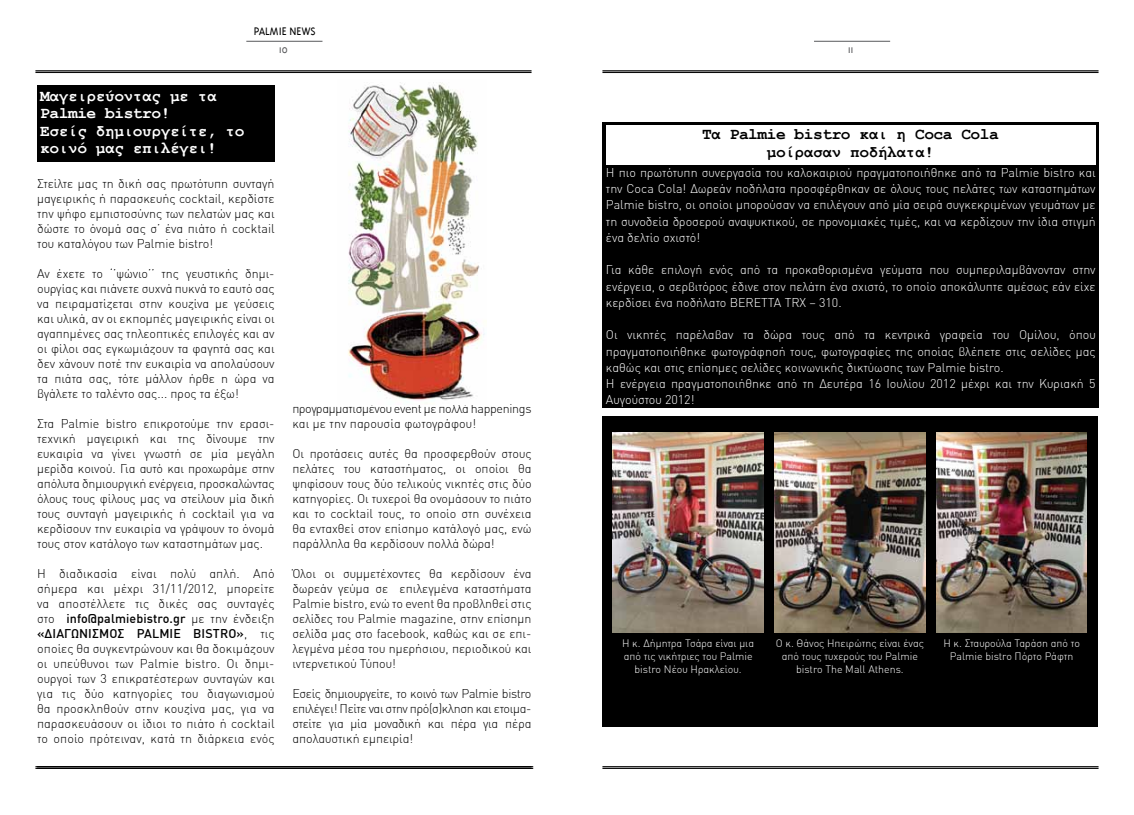
<style>
.page{position:relative;width:1134px;height:815px;background:#fff}
.page>*{position:absolute;margin:0;border:0;box-sizing:border-box;transform-origin:0 0}
.t1{font:700 16.25px/17.5px "Courier New";letter-spacing:-.03em;color:#fff}
.t2{font:700 16.25px/17.5px "Courier New";letter-spacing:-.03em;color:#000;text-align:center}
.t3{font:300 12.5px/15px "DIN Greek";color:#000;text-align:justify}
.t4{font:300 12.5px/16.2px "DIN Greek";color:#fff;text-align:justify}
.t5{font:300 12.5px/15px "DIN Greek";letter-spacing:-.025em;color:#000}
.t6{font:300 12.5px "Triplex Greek";color:#000}
.t7{font:300 12.5px "Triplex Greek";color:#58595b}
.t8{font:300 10.62px/12.8px "DIN Greek";color:#fff;text-align:center}
.s1{font-weight:500}
</style>
<div class="page">
<div style="left:602px;top:122px;width:496px;height:285px;background:#000"></div>
<div style="left:606px;top:125px;width:490px;height:40px;background:#fff"></div>
<hr style="left:246px;top:41px;width:76px;height:1px;background:#58595b">
<hr style="left:35px;top:72px;width:496px;height:1px;background:#000">
<hr style="left:35px;top:70px;width:496px;height:1px;background:#000">
<hr style="left:35px;top:768px;width:496px;height:1px;background:#000">
<hr style="left:35px;top:766px;width:496px;height:1px;background:#000">
<hr style="left:37px;top:768px;width:496px;height:1px;background:#000">
<hr style="left:37px;top:766px;width:496px;height:1px;background:#000">
<div style="left:602px;top:416px;width:496px;height:310px;background:#000"></div>
<img style="left:613px;top:432px;width:150px;height:201px">
<img style="left:936px;top:432px;width:151px;height:201px">
<img style="left:775px;top:432px;width:150px;height:201px">
<hr style="left:602px;top:768px;width:496px;height:1px;background:#000">
<hr style="left:602px;top:766px;width:496px;height:1px;background:#000">
<hr style="left:602px;top:72px;width:496px;height:1px;background:#000">
<hr style="left:602px;top:70px;width:496px;height:1px;background:#000">
<hr style="left:814px;top:41px;width:76px;height:1px;background:#58595b">
<div style="left:37px;top:85px;width:238px;height:76px;background:#000"></div>
<img style="left:348px;top:82px;width:137px;height:319px">
<p class="t6" style="left:254px;top:24px;width:64px">PALMIE NEWS</p>
<p class="t7" style="left:279px;top:43px;width:10px">10</p>
<p class="t7" style="left:848px;top:43px;width:7px">11</p>
<h1 class="t1" style="left:40px;top:86px;width:206px">Μαγειρεύοντας με τα<br>Palmie bistro!<br>Εσείς δημιουργείτε, το κοινό μας επιλέγει!</h1>
<p class="t3" style="left:37px;top:176px;width:239px">Στείλτε μας τη δική σας πρωτότυπη συνταγή μαγειρικής ή παρασκευής cocktail, κερδίστε την ψήφο εμπιστοσύνης των πελατών μας και δώστε το όνομά σας σ’ ένα πιάτο ή cocktail του καταλόγου των Palmie bistro!</p>
<p class="t3" style="left:37px;top:266px;width:239px">Αν έχετε το ‘’ψώνιο’’ της γευστικής δημι&shy;ουργίας και πιάνετε συχνά πυκνά το εαυτό σας να πειραματίζεται στην κουζίνα με γεύσεις και υλικά, αν οι εκπομπές μαγειρικής είναι οι αγαπημένες σας τηλεοπτικές επιλογές και αν οι φίλοι σας εγκωμιάζουν τα φαγητά σας και δεν χάνουν ποτέ την ευκαιρία να απολαύσουν τα πιάτα σας, τότε μάλλον ήρθε η ώρα να βγάλετε το ταλέντο σας... προς τα έξω!</p>
<p class="t3" style="left:37px;top:416px;width:239px">Στα Palmie bistro επικροτούμε την ερασι&shy;τεχνική μαγειρική και της δίνουμε την ευκαιρία να γίνει γνωστή σε μία μεγάλη μερίδα κοινού. Για αυτό και προχωράμε στην απόλυτα δημιουργική ενέργεια, προσκαλώντας όλους τους φίλους μας να στείλουν μία δική τους συνταγή μαγειρικής ή cocktail για να κερδίσουν την ευκαιρία να γράψουν το όνομά τους στον κατάλογο των καταστημάτων μας.</p>
<p class="t3" style="left:37px;top:566px;width:239px">Η διαδικασία είναι πολύ απλή. Από σήμερα και μέχρι 31/11/2012, μπορείτε να αποστέλλετε τις δικές σας συνταγές στο <span class="s1">info@palmiebistro.gr</span> με την ένδειξη <span class="s1">«ΔΙΑΓΩΝΙΣΜΟΣ PALMIE BISTRO»</span>, τις οποίες θα συγκεντρώνουν και θα δοκιμάζουν οι υπεύθυνοι των Palmie bistro. Οι δημι&shy;ουργοί των 3 επικρατέστερων συνταγών και για τις δύο κατηγορίες του διαγωνισμού θα προσκληθούν στην κουζίνα μας, για να παρασκευάσουν οι ίδιοι το πιάτο ή cocktail το οποίο πρότειναν, κατά τη διάρκεια ενός</p>
<p class="t5" style="left:292px;top:402px;width:241px">προγραμματισμένου event με πολλά happenings και με την παρουσία φωτογράφου!</p>
<p class="t3" style="left:292px;top:447px;width:241px">Οι προτάσεις αυτές θα προσφερθούν στους πελάτες του καταστήματος, οι οποίοι θα ψηφίσουν τους δύο τελικούς νικητές στις δύο κατηγορίες. Οι τυχεροί θα ονομάσουν το πιάτο και το cocktail τους, το οποίο στη συνέχεια θα ενταχθεί στον επίσημο κατάλογό μας, ενώ παράλληλα θα κερδίσουν πολλά δώρα!</p>
<p class="t3" style="left:292px;top:567px;width:241px">Όλοι οι συμμετέχοντες θα κερδίσουν ένα δωρεάν γεύμα σε επιλεγμένα καταστήματα Palmie bistro, ενώ το event θα προβληθεί στις σελίδες τoυ Palmie magazine, στην επίσημη σελίδα μας στο facebook, καθώς και σε επι&shy;λεγμένα μέσα του ημερήσιου, περιοδικού και ιντερνετικού Τύπου!</p>
<p class="t3" style="left:292px;top:687px;width:241px">Εσείς δημιουργείτε, το κοινό των Palmie bistro επιλέγει! Πείτε ναι στην πρό(σ)κληση και ετοιμα&shy;στείτε για μία μοναδική και πέρα για πέρα απολαυστική εμπειρία!</p>
<h1 class="t2" style="left:702px;top:125px;width:298px">Τα Palmie bistro και η Coca Cola μοίρασαν ποδήλατα!</h1>
<p class="t4" style="left:606px;top:164px;width:491px">Η πιο πρωτότυπη συνεργασία του καλοκαιριού πραγματοποιήθηκε από τα Palmie bistro και την Coca Cola! Δωρεάν ποδήλατα προσφέρθηκαν σε όλους τους πελάτες των καταστημάτων Palmie bistro, οι οποίοι μπορούσαν να επιλέγουν από μία σειρά συγκεκριμένων γευμάτων με τη συνοδεία δροσερού αναψυκτικού, σε προνομιακές τιμές, και να κερδίζουν την ίδια στιγμή ένα δελτίο σχιστό!</p>
<p class="t4" style="left:606px;top:262px;width:491px">Για κάθε επιλογή ενός από τα προκαθορισμένα γεύματα που συμπεριλαμβάνονταν στην ενέργεια, ο σερβιτόρος έδινε στον πελάτη ένα σχιστό, το οποίο αποκάλυπτε αμέσως εάν είχε κερδίσει ένα ποδήλατο BERETTA TRX – 310.</p>
<p class="t4" style="left:606px;top:327px;width:491px;text-align:left">Οι νικητές παρέλαβαν τα δώρα τους από τα κεντρικά γραφεία του Ομίλου, όπου πραγματοποιήθηκε φωτογράφησή τους, φωτογραφίες της οποίας βλέπετε στις σελίδες μας καθώς και στις επίσημες σελίδες κοινωνικής δικτύωσης των Palmie bistro.<br>Η ενέργεια πραγματοποιήθηκε από τη Δευτέρα 16 Ιουλίου 2012 μέχρι και την Κυριακή 5<br>Αυγούστου 2012!</p>
<p class="t8" style="left:622px;top:637px;width:133px">Η κ. Δήμητρα Τσάρα είναι μια από τις νικήτριες του Palmie bistro Νέου Ηρακλείου.</p>
<p class="t8" style="left:776px;top:637px;width:150px">Ο κ. Θάνος Ηπειρώτης είναι ένας από τους τυχερούς του Palmie bistro The Mall Athens.</p>
<p class="t8" style="left:943px;top:637px;width:138px">Η κ. Σταυρούλα Ταράση από το<br>Palmie bistro Πόρτο Ράφτη</p>
</div>
